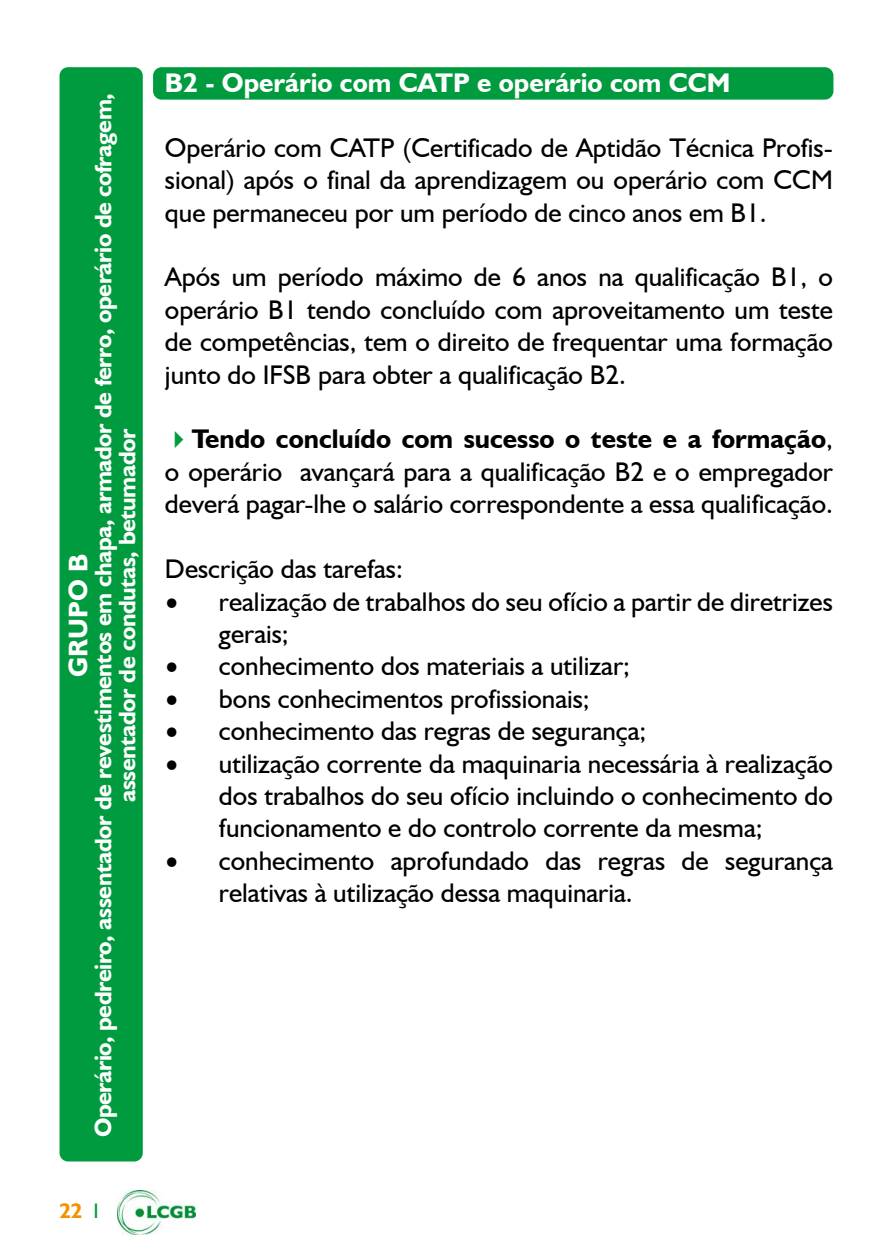
<style>
.page{position:relative;width:893px;height:1259px;background:#fff}
.page>*{position:absolute;margin:0;border:0;box-sizing:border-box;transform-origin:0 0}
.t1{font:27px/32.4px "Humanist 521 BT";color:#000;text-align:justify}
.t2{font:700 27px "Humanist 521 BT";color:#fff}
.t3{font:700 24px/24px "Humanist 521 BT";letter-spacing:-.02em;color:#fff;text-align:center}
.t4{font:700 21px "Humanist 521 BT";color:#f39200}
.s1{color:#009b3e}
.s2{font-weight:700}
.s3{font-family:"Minion Pro";font-size:36px}
.s4{font-weight:400;color:#009b3e}
</style>
<div class="page">
<img style="left:117px;top:1190px;width:78px;height:44px">
<div style="left:153px;top:67px;width:680px;height:33px;background:#009b3e;border-radius:9px"></div>
<div style="left:60px;top:67px;width:83px;height:1094px;background:#009b3e;border-radius:9px"></div>
<p class="t3" style="left:91px;top:1137px;width:1045px;rotate:-90deg">Operário, pedreiro, assentador de revestimentos em chapa, armador de ferro, operário de cofragem, assentador de condutas, betumador</p>
<p class="t2" style="left:61px;top:676px;width:124px;rotate:-90deg">GRUPO B</p>
<p class="t2" style="left:165px;top:66px;width:567px">B2 - Operário com CATP e operário com CCM</p>
<p class="t1" style="left:165px;top:131px;width:669px">Operário com CATP (Certificado de Aptidão Técnica Profis&shy;sional) após o final da aprendizagem ou operário com CCM que permaneceu por um período de cinco anos em B1.</p>
<p class="t1" style="left:165px;top:260px;width:669px">Após um período máximo de 6 anos na qualificação B1, o operário B1 tendo concluído com aproveitamento um teste de competências, tem o direito de frequentar uma formação junto do IFSB para obter a qualificação B2.</p>
<p class="t1" style="left:165px;top:422px;width:669px"><span class="s1">✔</span><span class="s2">Tendo concluído com sucesso o teste e a formação</span>, o operário avançará para a qualificação B2 e o empregador deverá pagar-lhe o salário correspondente a essa qualificação.</p>
<p class="t1" style="left:165px;top:552px;width:239px">Descrição das tarefas:</p>
<p class="t1" style="left:219px;top:584px;width:615px;text-indent:-54px"><span class="s3">•</span> realização de trabalhos do seu ofício a partir de diretrizes gerais;</p>
<p class="t1" style="left:165px;top:649px;width:466px"><span class="s3">•</span> conhecimento dos materiais a utilizar;</p>
<p class="t1" style="left:165px;top:682px;width:426px"><span class="s3">•</span> bons conhecimentos profissionais;</p>
<p class="t1" style="left:165px;top:714px;width:483px"><span class="s3">•</span> conhecimento das regras de segurança;</p>
<p class="t1" style="left:219px;top:746px;width:615px;text-indent:-54px"><span class="s3">•</span> utilização corrente da maquinaria necessária à realização dos trabalhos do seu ofício incluindo o conhecimento do funcionamento e do controlo corrente da mesma;</p>
<p class="t1" style="left:219px;top:844px;width:615px;text-indent:-54px"><span class="s3">•</span> conhecimento aprofundado das regras de segurança relativas à utilização dessa maquinaria.</p>
<p class="t4" style="left:60px;top:1198px;width:41px">22 <span class="s4">I</span></p>
</div>
